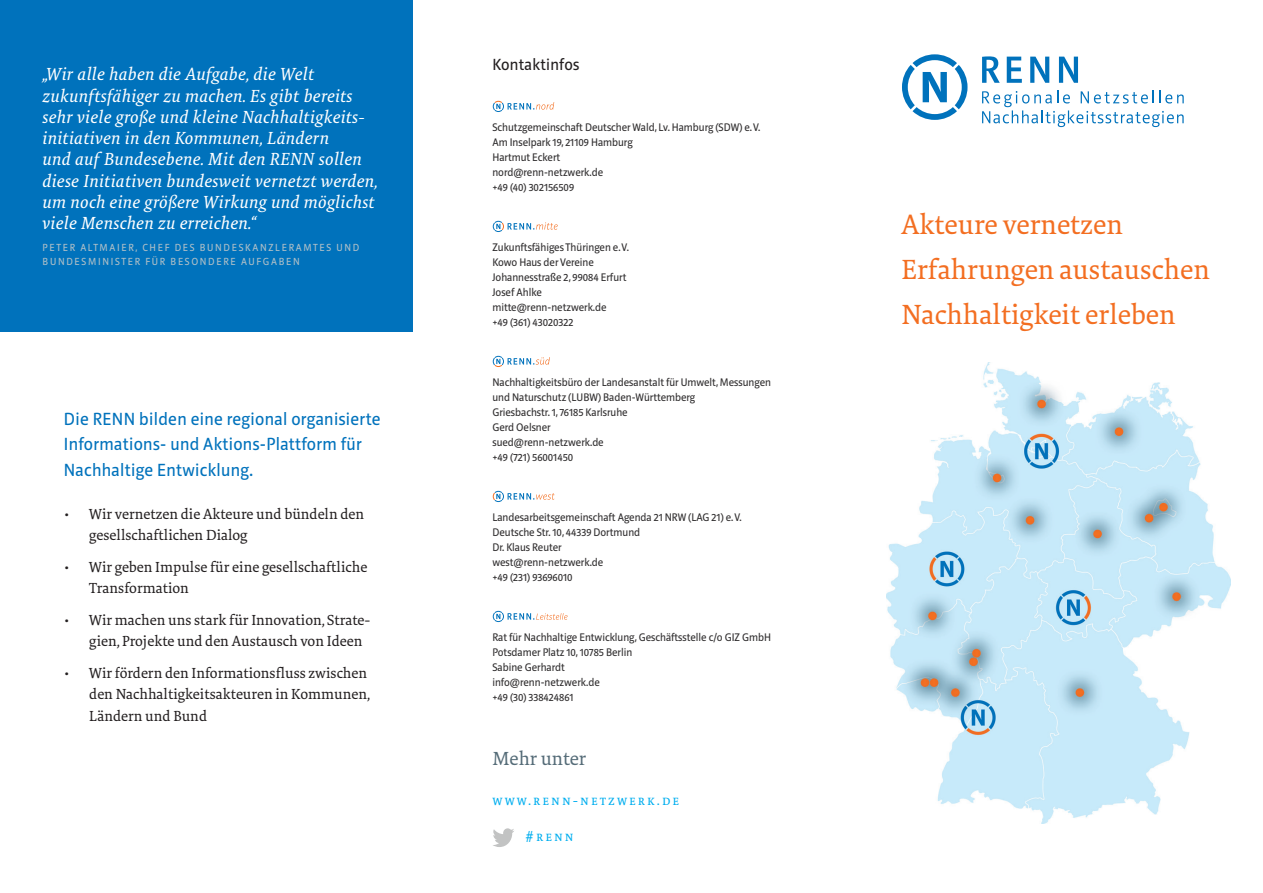
<style>
.page{position:relative;width:1263px;height:893px;background:#fff}
.page>*{position:absolute;margin:0;border:0;box-sizing:border-box;transform-origin:0 0}
.N_H1_24_36_Tundra{font:28.5px "Tundra OT";color:#f36e21}
.N_H3_13pt{font:19.5px "Tundra OT";color:#556c78}
.N_Zitat{font:italic 18px/21.3px "Tundra OT";letter-spacing:.02em;color:#fff}
.N_Subline{font:18px/25.5px "Riga";letter-spacing:.02em;color:#0072bc}
.N_Subline-2{font:16.5px "Riga";letter-spacing:.02em;color:#231f20}
.t1{font:15px/21.3px "Tundra OT";color:#231f20}
.N_Subline-3{font:13.5px "Tundra OT";letter-spacing:.15em;color:#00aeef}
.N_BU2{font:11.25px/15px "Riga";color:#312f30}
.N_Zitat-2{font:10.5px/13.5px "Riga";letter-spacing:.16em;color:#afbfc7}
.s1{font-size:16.5px}
</style>
<div class="page">
<div style="left:0;top:0;width:412px;height:332px;background:#0072bc"></div>
<svg style="left:902px;top:54px;width:65px;height:66px"></svg>
<svg style="left:982px;top:56px;width:18px;height:27px"></svg>
<svg style="left:1007px;top:57px;width:15px;height:26px"></svg>
<svg style="left:1030px;top:57px;width:19px;height:26px"></svg>
<svg style="left:1059px;top:57px;width:19px;height:26px"></svg>
<svg style="left:982px;top:91px;width:202px;height:36px"></svg>
<img style="left:886px;top:363px;width:344px;height:461px">
<svg style="left:493px;top:828px;width:21px;height:19px"></svg>
<svg style="left:493px;top:101px;width:61px;height:11px"></svg>
<svg style="left:493px;top:221px;width:65px;height:11px"></svg>
<svg style="left:493px;top:356px;width:57px;height:11px"></svg>
<svg style="left:493px;top:491px;width:61px;height:11px"></svg>
<svg style="left:493px;top:611px;width:74px;height:11px"></svg>
<p class="N_Zitat" style="left:43px;top:64px;width:337px">„Wir alle haben die Aufgabe, die Welt zukunftsfähiger zu machen. Es gibt bereits sehr viele große und kleine Nachhaltigkeits&shy;initiativen in den Kommunen, Ländern<br>und auf Bundesebene. Mit den RENN sollen diese Initiativen bundesweit vernetzt werden, um noch eine größere Wirkung und möglichst viele Menschen zu erreichen.“</p>
<p class="N_Zitat-2" style="left:43px;top:241px;width:318px">PETER ALTMAIER, CHEF DES BUNDESKANZLERAMTES UND<br>BUNDESMINISTER FÜR BESONDERE AUFGABEN</p>
<p class="N_Subline" style="left:64px;top:407px;width:318px">Die RENN bilden eine regional organisierte<br>Informations- und Aktions-Plattform für<br>Nachhaltige Entwicklung.</p>
<p class="t1" style="left:89px;top:503px;width:276px;text-indent:-26px">• Wir vernetzen die Akteure und bündeln den gesellschaftlichen Dialog</p>
<p class="t1" style="left:89px;top:557px;width:280px;text-indent:-26px">• Wir geben Impulse für eine gesellschaftliche<br>Transformation</p>
<p class="t1" style="left:89px;top:610px;width:283px;text-indent:-26px">• Wir machen uns stark für Innovation, Strate&shy;gien, Projekte und den Austausch von Ideen</p>
<p class="t1" style="left:89px;top:663px;width:283px;text-indent:-26px">• Wir fördern den Informationsfluss zwischen den Nachhaltigkeitsakteuren in Kommunen,<br>Ländern und Bund</p>
<p class="N_Subline-2" style="left:492px;top:55px;width:89px">Kontaktinfos</p>
<p class="N_BU2" style="left:492px;top:120px;width:270px">Schutzgemeinschaft Deutscher Wald, Lv. Hamburg (SDW) e.V.</p>
<p class="N_BU2" style="left:492px;top:135px;width:142px">Am Inselpark 19, 21109 Hamburg</p>
<p class="N_BU2" style="left:492px;top:150px;width:69px">Hartmut Eckert</p>
<p class="N_BU2" style="left:492px;top:165px;width:112px">nord@renn-netzwerk.de</p>
<p class="N_BU2" style="left:492px;top:180px;width:83px">+49 (40) 302156509</p>
<p class="N_BU2" style="left:492px;top:240px;width:138px">Zukunftsfähiges Thüringen e.V.</p>
<p class="N_BU2" style="left:492px;top:255px;width:103px">Kowo Haus der Vereine</p>
<p class="N_BU2" style="left:492px;top:270px;width:136px">Johannesstraße 2, 99084 Erfurt</p>
<p class="N_BU2" style="left:492px;top:285px;width:51px">Josef Ahlke</p>
<p class="N_BU2" style="left:492px;top:300px;width:116px">mitte@renn-netzwerk.de</p>
<p class="N_BU2" style="left:492px;top:315px;width:82px">+49 (361) 43020322</p>
<p class="N_BU2" style="left:492px;top:375px;width:280px">Nachhaltigkeitsbüro der Landesanstalt für Umwelt, Messungen und Naturschutz (LUBW) Baden-Württemberg</p>
<p class="N_BU2" style="left:492px;top:405px;width:137px">Griesbachstr. 1, 76185 Karlsruhe</p>
<p class="N_BU2" style="left:492px;top:420px;width:60px">Gerd Oelsner</p>
<p class="N_BU2" style="left:492px;top:435px;width:113px">sued@renn-netzwerk.de</p>
<p class="N_BU2" style="left:492px;top:450px;width:82px">+49 (721) 56001450</p>
<p class="N_BU2" style="left:492px;top:510px;width:251px">Landesarbeitsgemeinschaft Agenda 21 NRW (LAG 21) e.V.</p>
<p class="N_BU2" style="left:492px;top:525px;width:149px">Deutsche Str. 10, 44339 Dortmund</p>
<p class="N_BU2" style="left:492px;top:540px;width:71px">Dr. Klaus Reuter</p>
<p class="N_BU2" style="left:492px;top:555px;width:112px">west@renn-netzwerk.de</p>
<p class="N_BU2" style="left:492px;top:570px;width:82px">+49 (231) 93696010</p>
<p class="N_BU2" style="left:492px;top:630px;width:280px">Rat für Nachhaltige Entwicklung, Geschäftsstelle c/o GIZ GmbH</p>
<p class="N_BU2" style="left:492px;top:645px;width:141px">Potsdamer Platz 10, 10785 Berlin</p>
<p class="N_BU2" style="left:492px;top:660px;width:74px">Sabine Gerhardt</p>
<p class="N_BU2" style="left:492px;top:675px;width:109px">info@renn-netzwerk.de</p>
<p class="N_BU2" style="left:492px;top:690px;width:83px">+49 (30) 338424861</p>
<p class="N_H3_13pt" style="left:492px;top:748px;width:95px">Mehr unter</p>
<p class="N_Subline-3" style="left:492px;top:792px;width:188px">www.renn-netzwerk.de</p>
<p class="N_Subline-3" style="left:525px;top:828px;width:50px"><span class="s1">#</span>renn</p>
<p class="N_H1_24_36_Tundra" style="left:901px;top:208px;width:223px">Akteure vernetzen</p>
<p class="N_H1_24_36_Tundra" style="left:901px;top:253px;width:310px">Erfahrungen austauschen</p>
<p class="N_H1_24_36_Tundra" style="left:901px;top:298px;width:276px">Nachhaltigkeit erleben</p>
</div>
